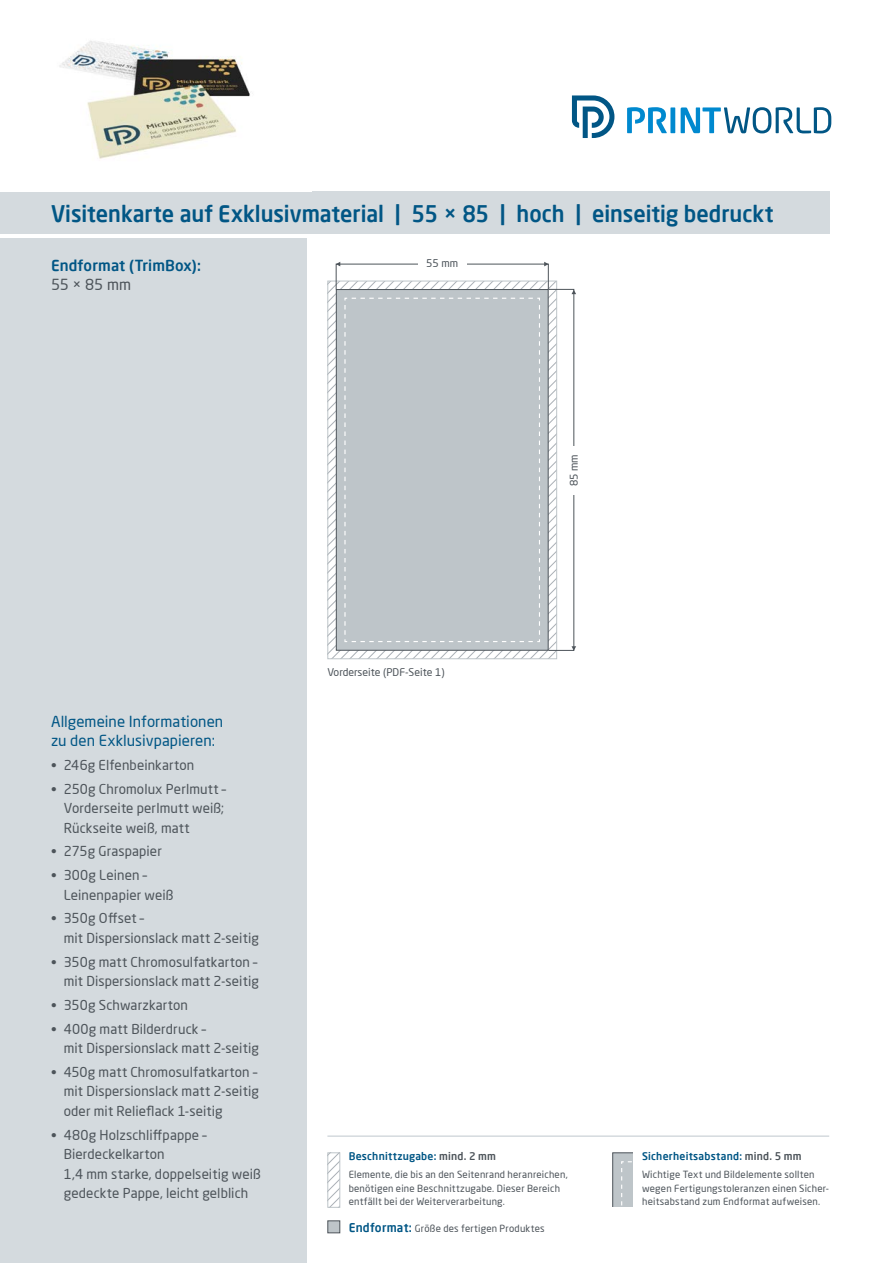
<style>
.page{position:relative;width:893px;height:1263px;background:#fff}
.page>*{position:absolute;margin:0;border:0;box-sizing:border-box;transform-origin:0 0}
.t1{font:500 22.5px "Neo Sans Pro";color:#015685;scale:.96 1}
.t2{font:15px/19.5px "Neo Sans Pro";letter-spacing:.005em;color:#015685}
.t3{font:500 15px "Neo Sans Pro";letter-spacing:.01em;color:#015685}
.t4{font:15px "Neo Sans Pro";color:#4d545a}
.t5{font:13.5px/19.5px "Neo Sans Pro";letter-spacing:.01em;color:#4d545a}
.t6{font:500 10.5px "Neo Sans Pro";letter-spacing:.025em;color:#015685}
.t7{font:10.5px "Neo Sans Pro";color:#4d545a}
.t8{font:9.75px/13.5px "Neo Sans Pro";letter-spacing:.02em;color:#4d545a}
.s1{color:#4d545a}
.s2{font-weight:500;font-size:12px;color:#015685}
</style>
<div class="page">
<div style="left:0;top:238px;width:306px;height:1025px;background:#d4dade"></div>
<div style="left:0;top:191px;width:829px;height:43px;background:#d4dade"></div>
<svg style="left:627px;top:107px;width:204px;height:26px"></svg>
<svg style="left:572px;top:96px;width:42px;height:42px"></svg>
<hr style="left:327px;top:1135px;width:502px;height:2px;background:#d4dade">
<svg style="left:329px;top:1154px;width:9px;height:52px"></svg>
<div style="left:327px;top:1152px;width:13px;height:56px;border:1px solid #bec5c9"></div>
<div style="left:327px;top:1220px;width:13px;height:13px;background:#bec5c9;border:1px solid #4d545a"></div>
<div style="left:612px;top:1152px;width:34px;height:60px;background:#bec5c9;border:1px solid #4d545a"></div>
<svg style="left:621px;top:1161px;width:13px;height:47px"></svg>
<div style="left:634px;top:1148px;width:17px;height:68px;background:#fff"></div>
<div style="left:608px;top:1208px;width:26px;height:8px;background:#fff"></div>
<img style="left:59px;top:40px;width:191px;height:119px">
<div style="left:336px;top:264px;width:213px;height:26px;border:1px solid #4d545a"></div>
<svg style="left:336px;top:262px;width:4px;height:4px"></svg>
<svg style="left:544px;top:262px;width:5px;height:4px"></svg>
<svg style="left:571px;top:290px;width:5px;height:4px"></svg>
<svg style="left:571px;top:646px;width:5px;height:5px"></svg>
<div style="left:418px;top:259px;width:48px;height:9px;background:#fff"></div>
<svg style="left:328px;top:298px;width:229px;height:361px"></svg>
<div style="left:344px;top:297px;width:197px;height:346px;background:#bec5c9"></div>
<h1 class="t1" style="left:51px;top:200px;width:754px">Visitenkarte auf Exklusivmaterial | 55 × 85 | hoch | einseitig bedruckt</h1>
<p class="t3" style="left:51px;top:256px;width:151px">Endformat (TrimBox):</p>
<p class="t4" style="left:51px;top:276px;width:82px">55 × 85 mm</p>
<p class="t7" style="left:426px;top:257px;width:34px">55 mm</p>
<p class="t7" style="left:568px;top:486px;width:34px;rotate:-90deg">85 mm</p>
<p class="t2" style="left:51px;top:711px;width:174px">Allgemeine Informationen zu den Exklusivpapieren:</p>
<p class="t5" style="left:51px;top:755px;width:145px">• 246g Elfenbeinkarton</p>
<p class="t5" style="left:64px;top:779px;width:164px;text-indent:-13px">• 250g Chromolux Perlmutt –<br>Vorderseite perlmutt weiß;<br>Rückseite weiß, matt</p>
<p class="t5" style="left:51px;top:841px;width:112px">• 275g Graspapier</p>
<p class="t5" style="left:64px;top:865px;width:111px;text-indent:-13px">• 300g Leinen –<br>Leinenpapier weiß</p>
<p class="t5" style="left:64px;top:908px;width:197px;text-indent:-13px">• 350g Offset –<br>mit Dispersionslack matt 2-seitig</p>
<p class="t5" style="left:51px;top:952px;width:209px;text-align:right">• 350g matt Chromosulfatkarton – mit Dispersionslack matt 2-seitig</p>
<p class="t5" style="left:51px;top:995px;width:138px">• 350g Schwarzkarton</p>
<p class="t5" style="left:64px;top:1019px;width:197px;text-indent:-13px">• 400g matt Bilderdruck –<br>mit Dispersionslack matt 2-seitig</p>
<p class="t5" style="left:64px;top:1062px;width:197px;text-indent:-13px">• 450g matt Chromosulfatkarton – mit Dispersionslack matt 2-seitig oder mit Relieflack 1-seitig</p>
<p class="t5" style="left:64px;top:1125px;width:199px;text-indent:-13px">• 480g Holzschliffpappe –<br>Bierdeckelkarton<br>1,4 mm starke, doppelseitig weiß gedeckte Pappe, leicht gelblich</p>
<p class="t7" style="left:327px;top:665px;width:119px">Vorderseite (PDF-Seite 1)</p>
<p class="t6" style="left:349px;top:1150px;width:149px">Beschnittzugabe: <span class="s1">mind. 2 mm</span></p>
<p class="t8" style="left:349px;top:1168px;width:221px">Elemente, die bis an den Seitenrand heranreichen, benötigen eine Beschnittzugabe. Dieser Bereich entfällt bei der Weiterverarbeitung.</p>
<p class="t8" style="left:349px;top:1221px;width:197px"><span class="s2">Endformat:</span> Größe des fertigen Produktes</p>
<p class="t6" style="left:642px;top:1150px;width:161px">Sicherheitsabstand: <span class="s1">mind. 5 mm</span></p>
<p class="t8" style="left:642px;top:1168px;width:189px">Wichtige Text und Bildelemente sollten wegen Fertigungstoleranzen einen Sicher&shy;heitsabstand zum Endformat aufweisen.</p>
</div>
